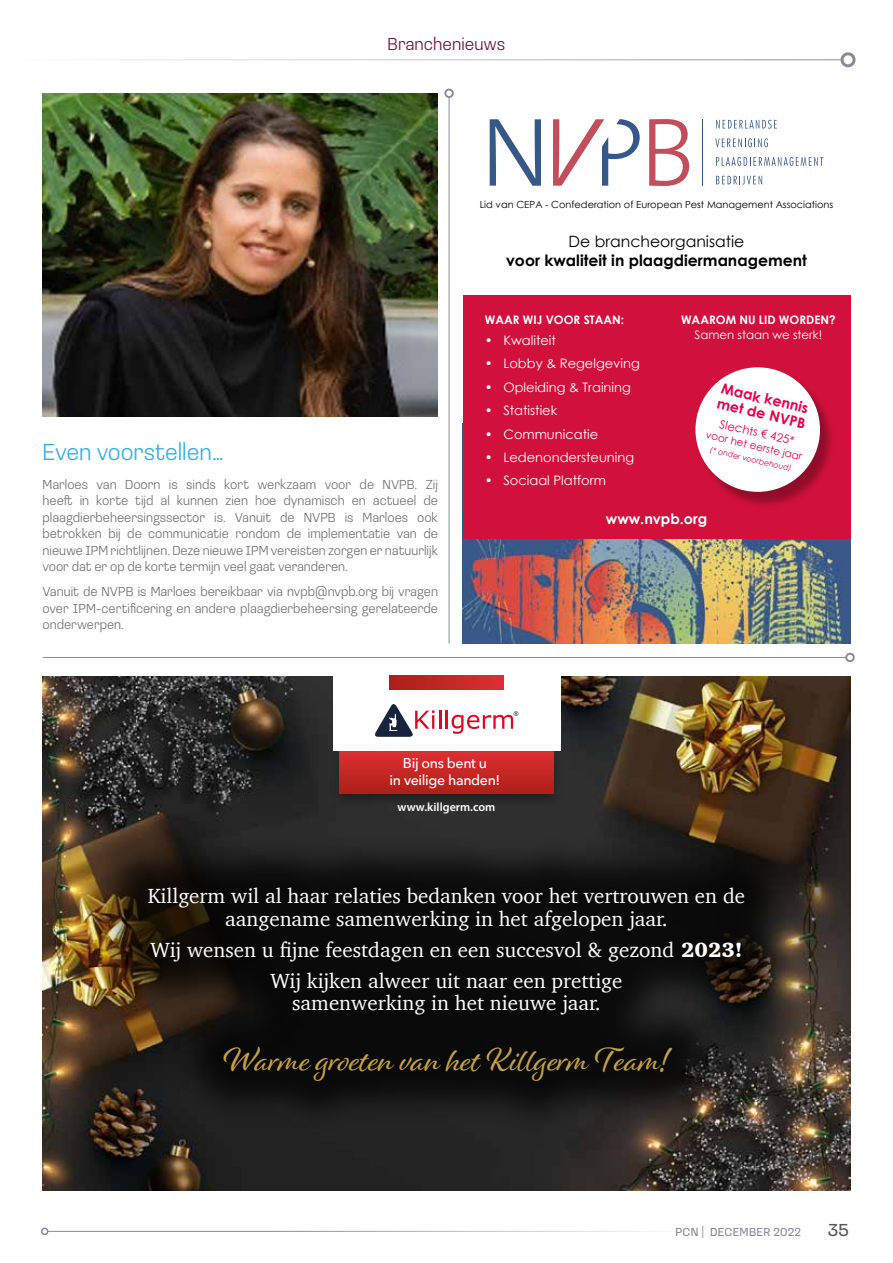
<style>
.page{position:relative;width:893px;height:1263px;background:#fff}
.page>*{position:absolute;margin:0;border:0;box-sizing:border-box;transform-origin:0 0}
.t1{font:34.5px "Alisha";color:#c5a140}
.t2{font:300 24px "Loos Normal";color:#2dafe6}
.t3{font:21px/22.5px "Charter";color:#fff;text-align:center}
.t4{font:300 18px "Loos Normal";color:#70122f}
.t5{font:18px "Loos Normal";color:#575756}
.t6{font:700 15.6px "Century Gothic";color:#000}
.t7{font:15.6px "Century Gothic";color:#000}
.t8{font:700 14.4px/15.6px "Century Gothic";color:#e5004b}
.t9{font:700 14.4px "Century Gothic";color:#fff}
.t10{font:500 14.25px/17.1px "Avenir Next";letter-spacing:-.025em;color:#fff;text-align:center}
.t11{font:300 13.5px/16.5px "Loos Normal";color:#706f6f;text-align:justify}
.t12{font:13.05px "Century Gothic";color:#fff}
.t13{font:600 12px "Myriad Pro";color:#fff}
.t14{font:12px "Loos Normal";letter-spacing:.02em;color:#878996}
.t15{font:700 11.7px "Century Gothic";color:#fff}
.t16{font:11.7px "Century Gothic";color:#fff}
.t17{font:11.7px "Century Gothic";color:#e5004b}
.t18{font:10.5px "Century Gothic";color:#e5004b}
.t19{font:9.75px "Century Gothic";color:#000}
.t20{font:italic 7.8px "Century Gothic";color:#e5004b}
.s1{font-weight:900}
.s2{font-weight:300}
</style>
<div class="page">
<img style="left:43px;top:94px;width:395px;height:323px">
<img style="left:463px;top:539px;width:387px;height:105px">
<svg style="left:649px;top:119px;width:40px;height:67px"></svg>
<hr style="left:702px;top:119px;width:1px;height:67px;background:#365888">
<svg style="left:716px;top:120px;width:61px;height:9px"></svg>
<svg style="left:715px;top:138px;width:53px;height:9px"></svg>
<svg style="left:716px;top:157px;width:107px;height:9px"></svg>
<svg style="left:716px;top:176px;width:46px;height:8px"></svg>
<svg style="left:490px;top:119px;width:51px;height:67px"></svg>
<svg style="left:553px;top:119px;width:87px;height:67px"></svg>
<div style="left:463px;top:295px;width:387px;height:244px;background:#d1113b"></div>
<div style="left:697px;top:370px;width:138px;height:139px;background:#000;opacity:.3"></div>
<div style="left:695px;top:367px;width:125px;height:125px;background:#fff;border-radius:50%"></div>
<hr style="left:43px;top:657px;width:803px;height:1px;background:#878996">
<div style="left:845px;top:653px;width:10px;height:9px;border:2px solid #878996;border-radius:50%"></div>
<hr style="left:449px;top:97px;width:1px;height:546px;background:#878996">
<div style="left:444px;top:89px;width:10px;height:9px;border:2px solid #878996;border-radius:50%"></div>
<img style="left:43px;top:676px;width:807px;height:515px">
<div style="left:96px;top:835px;width:700px;height:298px;background:#000;opacity:.75"></div>
<div style="left:327px;top:744px;width:239px;height:61px;background:#292929"></div>
<div style="left:339px;top:751px;width:215px;height:43px;background:linear-gradient(to bottom,#dd2f33,#ac1f17)"></div>
<div style="left:333px;top:676px;width:228px;height:75px;background:#fff"></div>
<svg style="left:375px;top:704px;width:143px;height:33px"></svg>
<svg style="left:389px;top:676px;width:115px;height:14px;background:#c32724"></svg>
<hr style="left:0;top:60px;width:842px;height:1px;background:#878996">
<div style="left:840px;top:52px;width:15px;height:15px;border:3px solid #878996;border-radius:50%"></div>
<hr style="left:48px;top:1231px;width:652px;height:1px;background:#878996">
<div style="left:41px;top:1227px;width:7px;height:8px;border:2px solid #878996;border-radius:50%"></div>
<h3 class="t4" style="left:388px;top:31px;width:119px">Branchenieuws</h3>
<h2 class="t2" style="left:43px;top:435px;width:183px">Even voorstellen…</h2>
<p class="t11" style="left:43px;top:475px;width:397px">Marloes van Doorn is sinds kort werkzaam voor de NVPB. Zij heeft in korte tijd al kunnen zien hoe dynamisch en actueel de plaagdierbeheersingssector is. Vanuit de NVPB is Marloes ook betrokken bij de communicatie rondom de implementatie van de nieuwe IPM richtlijnen. Deze nieuwe IPM vereisten zorgen er natuurlijk voor dat er op de korte termijn veel gaat veranderen.</p>
<p class="t11" style="left:43px;top:583px;width:397px">Vanuit de NVPB is Marloes bereikbaar via nvpb@nvpb.org bij vragen over IPM-certificering en andere plaagdierbeheersing gerelateerde onderwerpen.</p>
<p class="t19" style="left:480px;top:197px;width:355px">Lid van CEPA - Confederation of European Pest Management Associations</p>
<p class="t7" style="left:569px;top:231px;width:177px">De brancheorganisatie</p>
<p class="t6" style="left:506px;top:248px;width:302px">voor kwaliteit in plaagdiermanagement</p>
<p class="t15" style="left:485px;top:311px;width:141px">WAAR WIJ VOOR STAAN:</p>
<p class="t12" style="left:485px;top:331px;width:73px">• Kwaliteit</p>
<p class="t12" style="left:485px;top:354px;width:156px">• Lobby &amp; Regelgeving</p>
<p class="t12" style="left:485px;top:378px;width:147px">• Opleiding &amp; Training</p>
<p class="t12" style="left:485px;top:401px;width:74px">• Statistiek</p>
<p class="t12" style="left:485px;top:425px;width:115px">• Communicatie</p>
<p class="t12" style="left:485px;top:448px;width:151px">• Ledenondersteuning</p>
<p class="t12" style="left:485px;top:472px;width:122px">• Sociaal Platform</p>
<p class="t15" style="left:681px;top:311px;width:156px">WAAROM NU LID WORDEN?</p>
<p class="t16" style="left:695px;top:327px;width:129px">Samen staan we sterk!</p>
<p class="t8" style="left:723px;top:380px;width:92px;rotate:13deg">Maak kennis met de NVPB</p>
<p class="t17" style="left:722px;top:416px;width:78px;rotate:13deg">Slechts € 425*</p>
<p class="t18" style="left:708px;top:427px;width:100px;rotate:13deg">voor het eerste jaar</p>
<p class="t20" style="left:711px;top:444px;width:85px;rotate:13deg">(* onder voorbehoud)</p>
<p class="t9" style="left:606px;top:508px;width:103px">www.nvpb.org</p>
<p class="t10" style="left:390px;top:754px;width:112px">Bij ons bent u<br>in veilige handen!</p>
<p class="t13" style="left:398px;top:799px;width:99px">www.killgerm.com</p>
<h3 class="t3" style="left:148px;top:885px;width:599px">Killgerm wil al haar relaties bedanken voor het vertrouwen en de aangename samenwerking in het afgelopen jaar.</h3>
<h3 class="t3" style="left:151px;top:934px;width:593px;line-height:31px">Wij wensen u fijne feestdagen en een succesvol &amp; gezond <span class="s1">2023!<br></span>Wij kijken alweer uit naar een prettige</h3>
<h3 class="t3" style="left:292px;top:992px;width:310px">samenwerking in het nieuwe jaar.</h3>
<h1 class="t1" style="left:224px;top:1039px;width:447px">Warme groeten van het Killgerm Team!</h1>
<p class="t14" style="left:675px;top:1224px;width:127px">PCN <span class="s2">|</span> DECEMBER 2022</p>
<h3 class="t5" style="left:828px;top:1218px;width:23px">35</h3>
</div>
